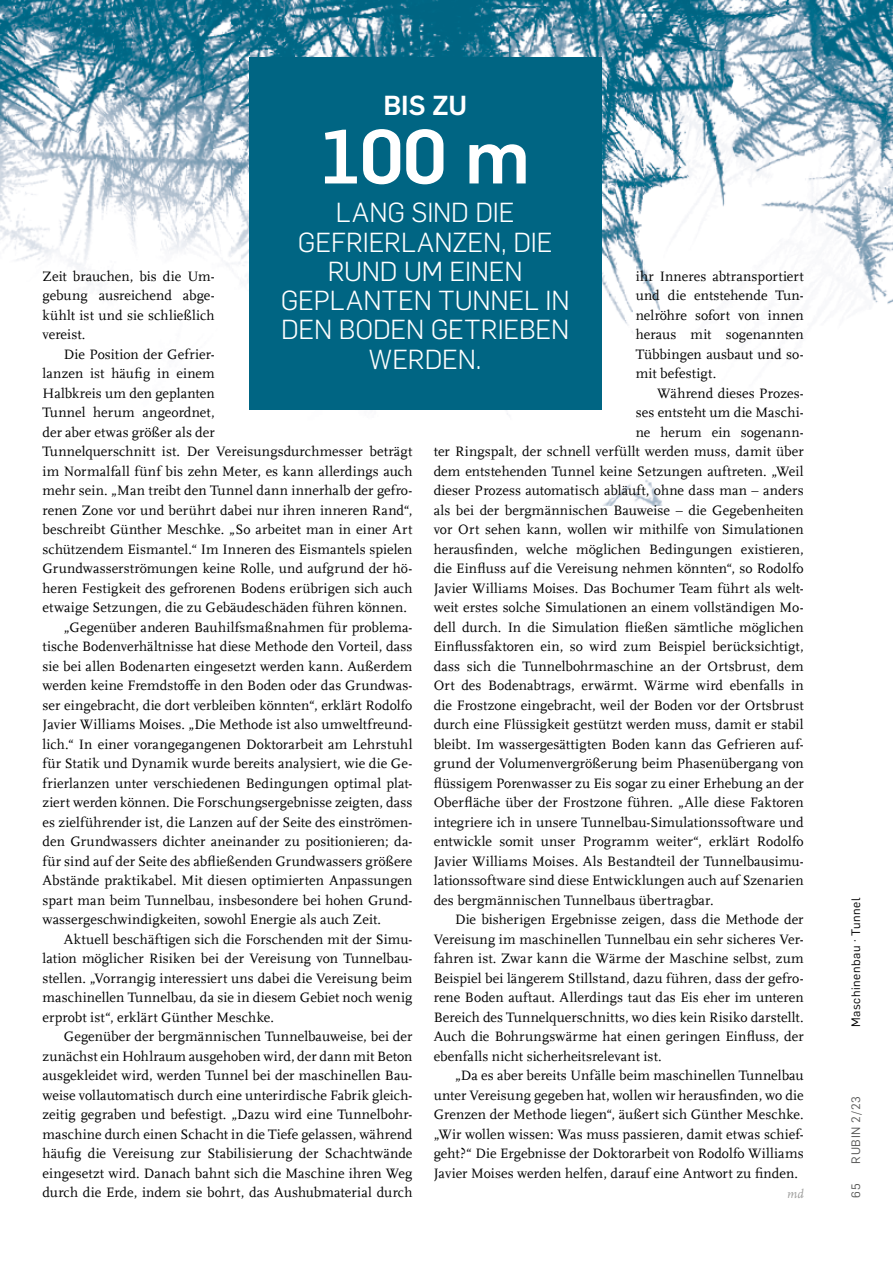
<style>
.page{position:relative;width:893px;height:1263px;background:#fff}
.page>*{position:absolute;margin:0;border:0;box-sizing:border-box;transform-origin:0 0}
.t1{font:700 75px "Rub Flama";color:#fff}
.t2{font:300 27px/29.2px "Rub Flama";letter-spacing:-.005em;color:#fff;text-align:center}
.t3{font:700 27px "Rub Flama";color:#fff}
.t4{font:14.25px/19.5px "RUB Scala MZ";letter-spacing:.005em;color:#000;text-align:justify}
.t5{font:italic 12.75px "RUB Scala MZ";color:#9d9d9c}
.t6{font:12px "Rub Flama";letter-spacing:.05em;color:#000}
.t7{font:12px "Rub Flama";letter-spacing:.055em;color:#575756}
</style>
<div class="page">
<img style="left:0;top:0;width:893px;height:505px">
<svg style="left:0;top:386px;width:45px;height:119px"></svg>
<div style="left:249px;top:57px;width:353px;height:353px;background:#006583"></div>
<h2 class="t3" style="left:383px;top:86px;width:85px">BIS ZU</h2>
<h1 class="t1" style="left:320px;top:103px;width:212px">100 m</h1>
<h2 class="t2" style="left:281px;top:197px;width:290px">LANG SIND DIE<br>GEFRIERLANZEN, DIE<br>RUND UM EINEN<br>GEPLANTEN TUNNEL IN<br>DEN BODEN GETRIEBEN<br>WERDEN.</h2>
<p class="t4" style="left:636px;top:266px;width:169px">ihr Inneres abtransportiert und die entstehende Tun&shy;nelröhre sofort von innen heraus mit sogenannten Tübbingen ausbaut und so&shy;mit befestigt.</p>
<p class="t4" style="left:657px;top:383px;width:148px">Während dieses Prozes-</p>
<p class="t4" style="left:636px;top:402px;width:169px">ses entsteht um die Maschi-</p>
<p class="t4" style="left:636px;top:422px;width:169px">ne herum ein sogenann-</p>
<p class="t4" style="left:434px;top:441px;width:371px">ter Ringspalt, der schnell verfüllt werden muss, damit über</p>
<p class="t4" style="left:434px;top:461px;width:371px">dem entstehenden Tunnel keine Setzungen auftreten. „Weil</p>
<p class="t4" style="left:434px;top:480px;width:371px">dieser Prozess automatisch abläuft, ohne dass man – anders</p>
<p class="t4" style="left:434px;top:500px;width:371px">als bei der bergmännischen Bauweise – die Gegebenheiten</p>
<p class="t4" style="left:434px;top:519px;width:371px">vor Ort sehen kann, wollen wir mithilfe von Simulationen</p>
<p class="t4" style="left:434px;top:539px;width:371px">herausfinden, welche möglichen Bedingungen existieren,</p>
<p class="t4" style="left:434px;top:558px;width:371px">die Einfluss auf die Vereisung nehmen könnten“, so Rodolfo</p>
<p class="t4" style="left:434px;top:578px;width:371px">Javier Williams Moises. Das Bochumer Team führt als welt-</p>
<p class="t4" style="left:434px;top:597px;width:371px">weit erstes solche Simulationen an einem vollständigen Mo-</p>
<p class="t4" style="left:434px;top:617px;width:371px">dell durch. In die Simulation fließen sämtliche möglichen</p>
<p class="t4" style="left:434px;top:636px;width:371px">Einflussfaktoren ein, so wird zum Beispiel berücksichtigt,</p>
<p class="t4" style="left:434px;top:656px;width:371px">dass sich die Tunnelbohrmaschine an der Ortsbrust, dem</p>
<p class="t4" style="left:434px;top:675px;width:371px">Ort des Bodenabtrags, erwärmt. Wärme wird ebenfalls in</p>
<p class="t4" style="left:434px;top:695px;width:371px">die Frostzone eingebracht, weil der Boden vor der Ortsbrust</p>
<p class="t4" style="left:434px;top:714px;width:371px">durch eine Flüssigkeit gestützt werden muss, damit er stabil</p>
<p class="t4" style="left:434px;top:734px;width:371px">bleibt. Im wassergesättigten Boden kann das Gefrieren auf-</p>
<p class="t4" style="left:434px;top:753px;width:371px">grund der Volumenvergrößerung beim Phasenübergang von</p>
<p class="t4" style="left:434px;top:773px;width:371px">flüssigem Porenwasser zu Eis sogar zu einer Erhebung an der</p>
<p class="t4" style="left:434px;top:792px;width:371px">Oberfläche über der Frostzone führen. „Alle diese Faktoren</p>
<p class="t4" style="left:434px;top:812px;width:371px">integriere ich in unsere Tunnelbau-Simulationssoftware und</p>
<p class="t4" style="left:434px;top:831px;width:371px">entwickle somit unser Programm weiter“, erklärt Rodolfo</p>
<p class="t4" style="left:434px;top:851px;width:371px">Javier Williams Moises. Als Bestandteil der Tunnelbausimu-</p>
<p class="t4" style="left:434px;top:870px;width:371px">lationssoftware sind diese Entwicklungen auch auf Szenarien</p>
<p class="t4" style="left:434px;top:890px;width:282px">des bergmännischen Tunnelbaus übertragbar.</p>
<p class="t4" style="left:455px;top:909px;width:350px">Die bisherigen Ergebnisse zeigen, dass die Methode der</p>
<p class="t4" style="left:434px;top:929px;width:371px">Vereisung im maschinellen Tunnelbau ein sehr sicheres Ver-</p>
<p class="t4" style="left:434px;top:948px;width:371px">fahren ist. Zwar kann die Wärme der Maschine selbst, zum</p>
<p class="t4" style="left:434px;top:968px;width:371px">Beispiel bei längerem Stillstand, dazu führen, dass der gefro-</p>
<p class="t4" style="left:434px;top:987px;width:371px">rene Boden auftaut. Allerdings taut das Eis eher im unteren</p>
<p class="t4" style="left:434px;top:1007px;width:371px">Bereich des Tunnelquerschnitts, wo dies kein Risiko darstellt.</p>
<p class="t4" style="left:434px;top:1026px;width:371px">Auch die Bohrungswärme hat einen geringen Einfluss, der</p>
<p class="t4" style="left:434px;top:1045px;width:230px">ebenfalls nicht sicherheitsrelevant ist.</p>
<p class="t4" style="left:455px;top:1065px;width:350px">„Da es aber bereits Unfälle beim maschinellen Tunnelbau</p>
<p class="t4" style="left:434px;top:1084px;width:371px">unter Vereisung gegeben hat, wollen wir herausfinden, wo die</p>
<p class="t4" style="left:434px;top:1104px;width:371px">Grenzen der Methode liegen“, äußert sich Günther Meschke.</p>
<p class="t4" style="left:434px;top:1123px;width:371px">„Wir wollen wissen: Was muss passieren, damit etwas schief-</p>
<p class="t4" style="left:434px;top:1143px;width:371px">geht?“ Die Ergebnisse der Doktorarbeit von Rodolfo Williams</p>
<p class="t4" style="left:434px;top:1162px;width:366px">Javier Moises werden helfen, darauf eine Antwort zu finden.</p>
<p class="t5" style="left:787px;top:1185px;width:18px">md</p>
<p class="t4" style="left:43px;top:266px;width:174px">Zeit brauchen, bis die Um&shy;gebung ausreichend abge&shy;kühlt ist und sie schließlich vereist.</p>
<p class="t4" style="left:64px;top:344px;width:152px">Die Position der Gefrier-</p>
<p class="t4" style="left:43px;top:363px;width:174px">lanzen ist häufig in einem</p>
<p class="t4" style="left:43px;top:383px;width:174px">Halbkreis um den geplanten</p>
<p class="t4" style="left:43px;top:402px;width:174px">Tunnel herum angeordnet,</p>
<p class="t4" style="left:43px;top:422px;width:174px">der aber etwas größer als der</p>
<p class="t4" style="left:43px;top:441px;width:371px">Tunnelquerschnitt ist. Der Vereisungsdurchmesser beträgt</p>
<p class="t4" style="left:43px;top:461px;width:371px">im Normalfall fünf bis zehn Meter, es kann allerdings auch</p>
<p class="t4" style="left:43px;top:480px;width:371px">mehr sein. „Man treibt den Tunnel dann innerhalb der gefro-</p>
<p class="t4" style="left:43px;top:500px;width:371px">renen Zone vor und berührt dabei nur ihren inneren Rand“,</p>
<p class="t4" style="left:43px;top:519px;width:371px">beschreibt Günther Meschke. „So arbeitet man in einer Art</p>
<p class="t4" style="left:43px;top:539px;width:371px">schützendem Eismantel.“ Im Inneren des Eismantels spielen</p>
<p class="t4" style="left:43px;top:558px;width:371px">Grundwasserströmungen keine Rolle, und aufgrund der hö-</p>
<p class="t4" style="left:43px;top:578px;width:371px">heren Festigkeit des gefrorenen Bodens erübrigen sich auch</p>
<p class="t4" style="left:43px;top:597px;width:366px">etwaige Setzungen, die zu Gebäudeschäden führen können.</p>
<p class="t4" style="left:64px;top:617px;width:350px">„Gegenüber anderen Bauhilfsmaßnahmen für problema-</p>
<p class="t4" style="left:43px;top:636px;width:371px">tische Bodenverhältnisse hat diese Methode den Vorteil, dass</p>
<p class="t4" style="left:43px;top:656px;width:371px">sie bei allen Bodenarten eingesetzt werden kann. Außerdem</p>
<p class="t4" style="left:43px;top:675px;width:371px">werden keine Fremdstoffe in den Boden oder das Grundwas-</p>
<p class="t4" style="left:43px;top:695px;width:371px">ser eingebracht, die dort verbleiben könnten“, erklärt Rodolfo</p>
<p class="t4" style="left:43px;top:714px;width:371px">Javier Williams Moises. „Die Methode ist also umweltfreund-</p>
<p class="t4" style="left:43px;top:734px;width:371px">lich.“ In einer vorangegangenen Doktorarbeit am Lehrstuhl</p>
<p class="t4" style="left:43px;top:753px;width:371px">für Statik und Dynamik wurde bereits analysiert, wie die Ge-</p>
<p class="t4" style="left:43px;top:773px;width:371px">frierlanzen unter verschiedenen Bedingungen optimal plat-</p>
<p class="t4" style="left:43px;top:792px;width:371px">ziert werden können. Die Forschungsergebnisse zeigten, dass</p>
<p class="t4" style="left:43px;top:812px;width:371px">es zielführender ist, die Lanzen auf der Seite des einströmen-</p>
<p class="t4" style="left:43px;top:831px;width:371px">den Grundwassers dichter aneinander zu positionieren; da-</p>
<p class="t4" style="left:43px;top:851px;width:371px">für sind auf der Seite des abfließenden Grundwassers größere</p>
<p class="t4" style="left:43px;top:870px;width:371px">Abstände praktikabel. Mit diesen optimierten Anpassungen</p>
<p class="t4" style="left:43px;top:890px;width:371px">spart man beim Tunnelbau, insbesondere bei hohen Grund-</p>
<p class="t4" style="left:43px;top:909px;width:340px">wassergeschwindigkeiten, sowohl Energie als auch Zeit.</p>
<p class="t4" style="left:64px;top:929px;width:350px">Aktuell beschäftigen sich die Forschenden mit der Simu-</p>
<p class="t4" style="left:43px;top:948px;width:371px">lation möglicher Risiken bei der Vereisung von Tunnelbau-</p>
<p class="t4" style="left:43px;top:968px;width:371px">stellen. „Vorrangig interessiert uns dabei die Vereisung beim</p>
<p class="t4" style="left:43px;top:987px;width:371px">maschinellen Tunnelbau, da sie in diesem Gebiet noch wenig</p>
<p class="t4" style="left:43px;top:1007px;width:233px">erprobt ist“, erklärt Günther Meschke.</p>
<p class="t4" style="left:64px;top:1026px;width:350px">Gegenüber der bergmännischen Tunnelbauweise, bei der</p>
<p class="t4" style="left:43px;top:1046px;width:371px">zunächst ein Hohlraum ausgehoben wird, der dann mit Beton</p>
<p class="t4" style="left:43px;top:1065px;width:371px">ausgekleidet wird, werden Tunnel bei der maschinellen Bau-</p>
<p class="t4" style="left:43px;top:1085px;width:371px">weise vollautomatisch durch eine unterirdische Fabrik gleich-</p>
<p class="t4" style="left:43px;top:1104px;width:371px">zeitig gegraben und befestigt. „Dazu wird eine Tunnelbohr-</p>
<p class="t4" style="left:43px;top:1124px;width:371px">maschine durch einen Schacht in die Tiefe gelassen, während</p>
<p class="t4" style="left:43px;top:1143px;width:371px">häufig die Vereisung zur Stabilisierung der Schachtwände</p>
<p class="t4" style="left:43px;top:1163px;width:371px">eingesetzt wird. Danach bahnt sich die Maschine ihren Weg</p>
<p class="t4" style="left:43px;top:1182px;width:371px">durch die Erde, indem sie bohrt, das Aushubmaterial durch</p>
<p class="t6" style="left:848px;top:1027px;width:132px;rotate:-90deg">Maschinenbau · Tunnel</p>
<p class="t7" style="left:848px;top:1163px;width:69px;rotate:-90deg">RUBIN 2/23</p>
<p class="t7" style="left:848px;top:1197px;width:16px;rotate:-90deg">65</p>
</div>
